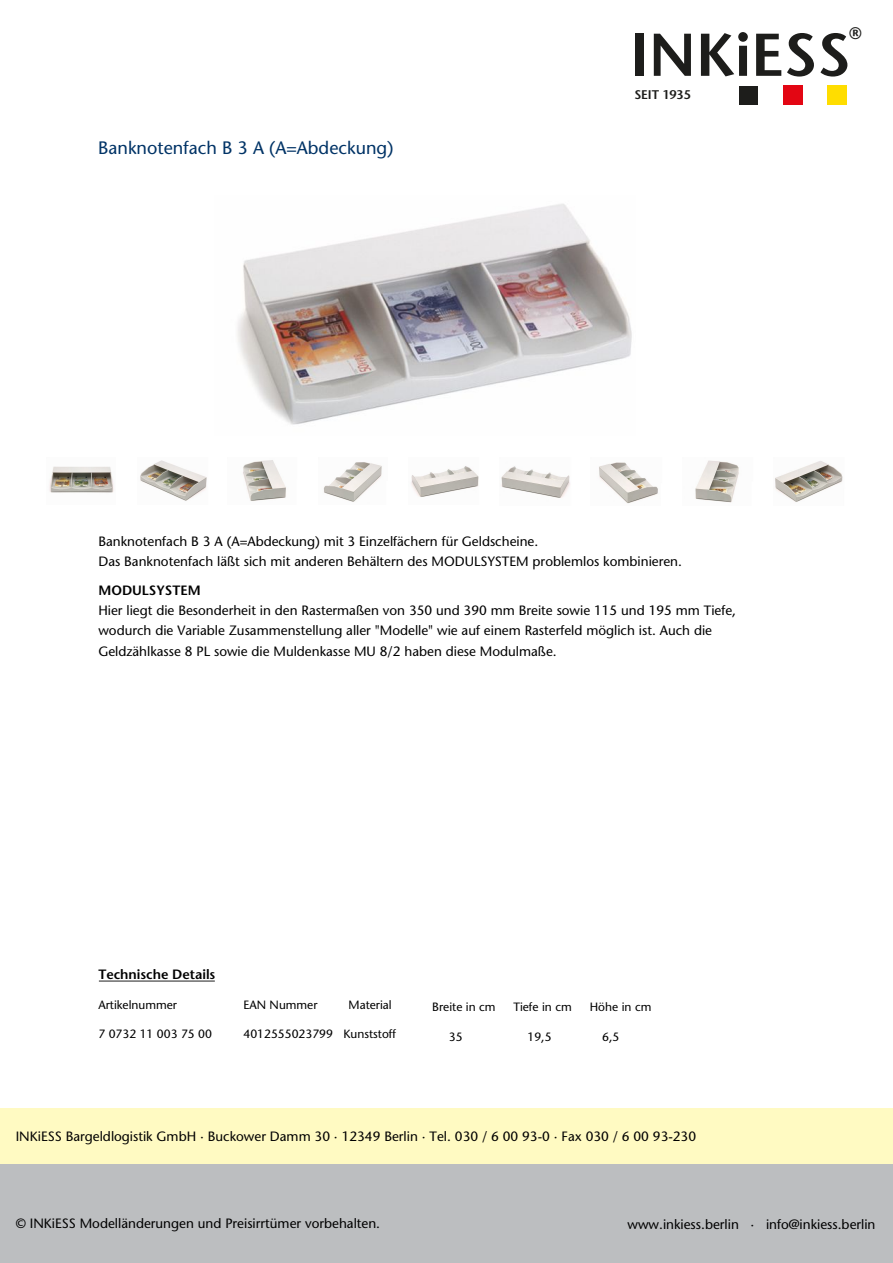
<style>
.page{position:relative;width:893px;height:1263px;background:#fff}
.page>*{position:absolute;margin:0;border:0;box-sizing:border-box;transform-origin:0 0}
.t1{font:600 60.15px "Stone Sans Std";color:#1d1d1b}
.t2{font:500 18px "Stone Sans Std";color:#036}
.t3{font:600 16.65px "Stone Sans Std";color:#1d1d1b}
.t4{font:500 13.5px/20.2px "Stone Sans Std";color:#000}
.t5{font:600 13.5px "Stone Sans Std";color:#000}
.t6{font:600 12.6px "Stone Sans Std";letter-spacing:-.01em;color:#1d1d1b}
.t7{font:500 12px "Stone Sans Std";color:#000}
</style>
<div class="page">
<img style="left:237px;top:204px;width:395px;height:221px">
<hr style="left:99px;top:980px;width:116px;height:1px;background:#000">
<div style="left:0;top:1163px;width:893px;height:100px;background:#bcbec0"></div>
<div style="left:0;top:1108px;width:893px;height:55px;background:#fffac2"></div>
<div style="left:827px;top:85px;width:19px;height:20px;background:#fd0"></div>
<div style="left:739px;top:86px;width:19px;height:19px;background:#1d1d1b"></div>
<div style="left:783px;top:85px;width:19px;height:20px;background:#e30613"></div>
<img style="left:49px;top:466px;width:65px;height:27px">
<img style="left:140px;top:460px;width:67px;height:41px">
<img style="left:243px;top:460px;width:43px;height:41px">
<img style="left:323px;top:462px;width:59px;height:40px">
<img style="left:411px;top:466px;width:68px;height:31px">
<img style="left:501px;top:466px;width:69px;height:32px">
<img style="left:599px;top:462px;width:59px;height:42px">
<img style="left:695px;top:460px;width:44px;height:43px">
<img style="left:775px;top:461px;width:68px;height:41px">
<h2 class="t2" style="left:98px;top:137px;width:297px">Banknotenfach B 3 A (A=Abdeckung)</h2>
<h1 class="t1" style="left:630px;top:19px;width:222px">INKiESS</h1>
<p class="t3" style="left:849px;top:23px;width:14px">®</p>
<p class="t6" style="left:634px;top:87px;width:58px">SEIT 1935</p>
<p class="t4" style="left:98px;top:531px;width:585px">Banknotenfach B 3 A (A=Abdeckung) mit 3 Einzelfächern für Geldscheine.<br>Das Banknotenfach läßt sich mit anderen Behältern des MODULSYSTEM problemlos kombinieren.</p>
<p class="t5" style="left:98px;top:582px;width:104px">MODULSYSTEM</p>
<p class="t4" style="left:98px;top:600px;width:639px">Hier liegt die Besonderheit in den Rastermaßen von 350 und 390 mm Breite sowie 115 und 195 mm Tiefe, wodurch die Variable Zusammenstellung aller "Modelle" wie auf einem Rasterfeld möglich ist. Auch die<br>Geldzählkasse 8 PL sowie die Muldenkasse MU 8/2 haben diese Modulmaße.</p>
<p class="t5" style="left:98px;top:966px;width:119px">Technische Details</p>
<p class="t7" style="left:98px;top:998px;width:80px">Artikelnummer</p>
<p class="t7" style="left:98px;top:1027px;width:115px">7 0732 11 003 75 00</p>
<p class="t7" style="left:449px;top:1030px;width:15px">35</p>
<p class="t7" style="left:527px;top:1030px;width:26px">19,5</p>
<p class="t7" style="left:602px;top:1030px;width:19px">6,5</p>
<p class="t7" style="left:243px;top:998px;width:76px">EAN Nummer</p>
<p class="t7" style="left:349px;top:998px;width:45px">Material</p>
<p class="t7" style="left:243px;top:1027px;width:154px">4012555023799 Kunststoff</p>
<p class="t7" style="left:432px;top:999px;width:65px">Breite in cm</p>
<p class="t7" style="left:513px;top:999px;width:60px">Tiefe in cm</p>
<p class="t7" style="left:590px;top:999px;width:63px">Höhe in cm</p>
<p class="t4" style="left:16px;top:1126px;width:682px">INKiESS Bargeldlogistik GmbH · Buckower Damm 30 · 12349 Berlin · Tel. 030 / 6 00 93-0 · Fax 030 / 6 00 93-230</p>
<p class="t4" style="left:16px;top:1213px;width:366px">© INKiESS Modelländerungen und Preisirrtümer vorbehalten.</p>
<p class="t4" style="left:628px;top:1214px;width:249px">www.inkiess.berlin · info@inkiess.berlin</p>
</div>
